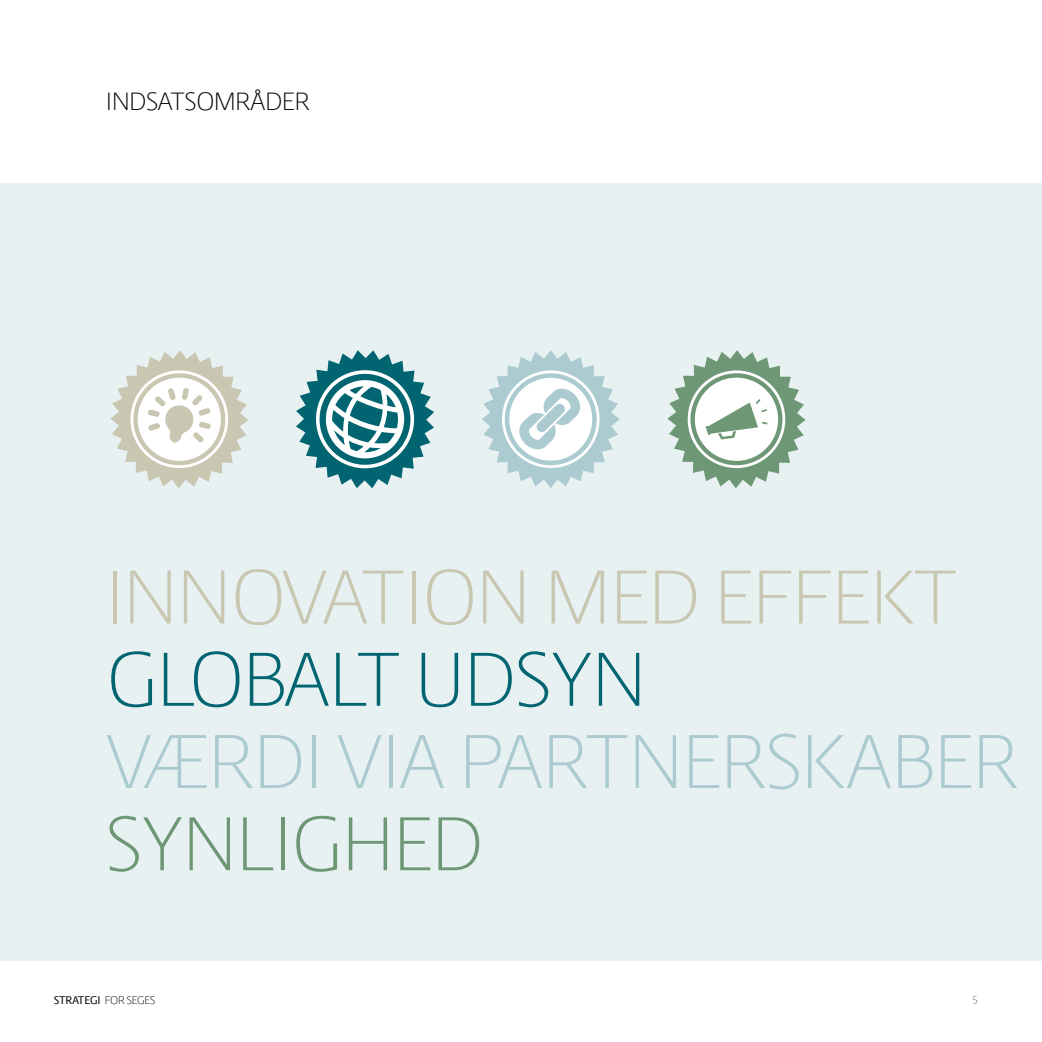
<style>
.page{position:relative;width:1042px;height:1042px;background:#fff}
.page>*{position:absolute;margin:0;border:0;box-sizing:border-box;transform-origin:0 0}
.t1{font:300 82.2px "LF Press Sans";color:#accbd1}
.t2{font:300 82.2px "LF Press Sans";color:#c9c7b2}
.t3{font:300 82.2px "LF Press Sans";color:#006471}
.t4{font:300 82.2px "LF Press Sans";color:#6e9875}
.t5{font:300 27px "LF Press Sans";color:#000}
.t6{font:12px "LF Press Sans";color:#000}
.t7{font:300 12px "LF Press Sans";color:#58595b}
.s1{font-weight:300}
</style>
<div class="page">
<div style="left:0;top:578px;width:1042px;height:383px;background:#e8f1f2"></div>
<div style="left:0;top:183px;width:1042px;height:436px;background:#e8f1f2"></div>
<svg style="left:110px;top:350px;width:138px;height:138px"></svg>
<svg style="left:667px;top:350px;width:138px;height:138px"></svg>
<svg style="left:296px;top:350px;width:138px;height:138px"></svg>
<svg style="left:482px;top:350px;width:138px;height:138px"></svg>
<p class="t5" style="left:106px;top:85px;width:205px">INDSATSOMRÅDER</p>
<p class="t2" style="left:106px;top:549px;width:852px">INNOVATION MED EFFEKT</p>
<p class="t3" style="left:106px;top:632px;width:541px">GLOBALT UDSYN</p>
<p class="t1" style="left:106px;top:714px;width:913px">VÆRDI VIA PARTNERSKABER</p>
<p class="t4" style="left:106px;top:796px;width:378px">SYNLIGHED</p>
<p class="t6" style="left:54px;top:993px;width:103px">STRATEGI <span class="s1">FOR SEGES</span></p>
<p class="t7" style="left:972px;top:993px;width:7px">5</p>
</div>
